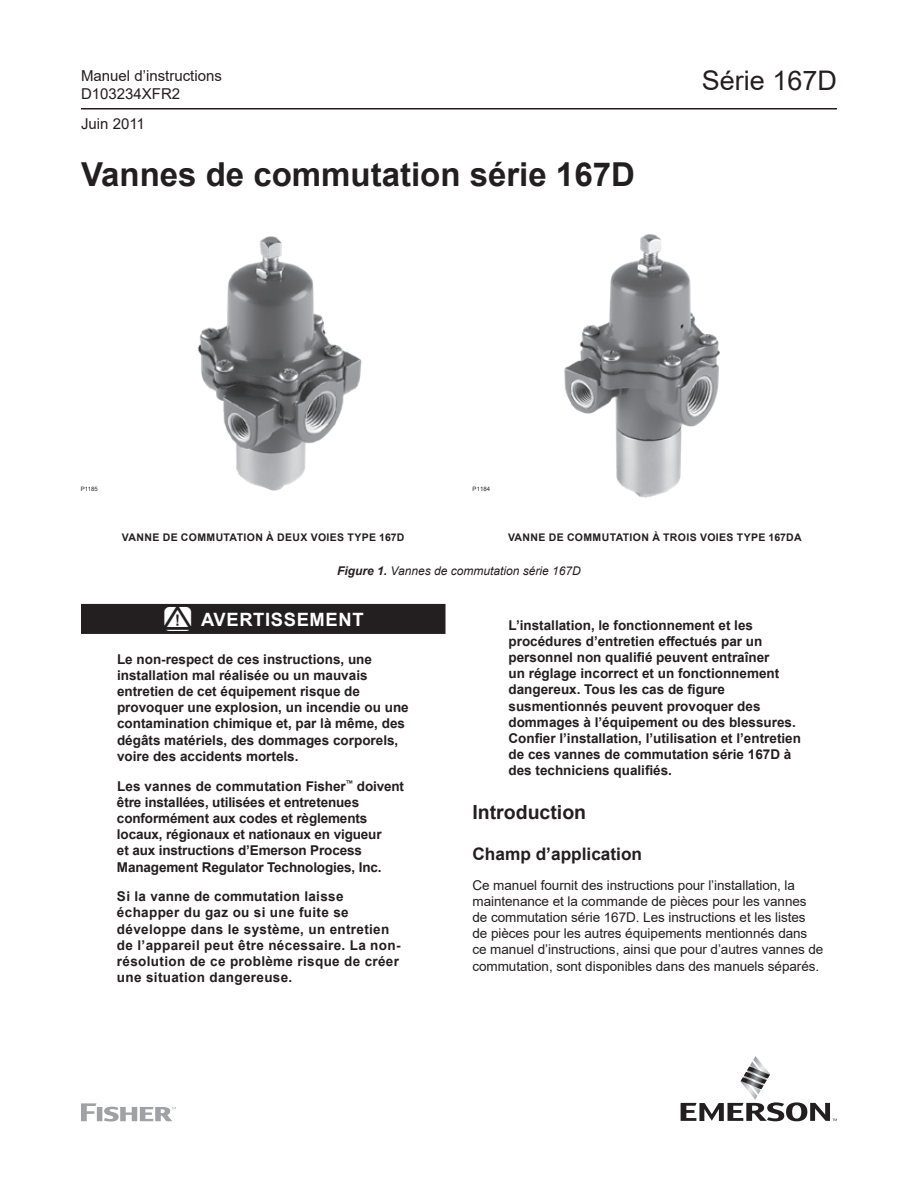
<style>
.page{position:relative;width:918px;height:1188px;background:#fff}
.page>*{position:absolute;margin:0;border:0;box-sizing:border-box;transform-origin:0 0}
.t1{font:700 33px "Arial";color:#231f20}
.t2{font:27px "Arial";color:#231f20}
.t3{font:700 19.5px "Arial";color:#231f20}
.t4{font:700 18.3px "Arial";letter-spacing:.035em;color:#fff}
.t5{font:700 17.25px "Arial";color:#231f20}
.t6{font:15px/18px "Arial";color:#231f20}
.t7{font:700 13.5px/16.2px "Arial";color:#231f20}
.t8{font:13.5px/16.2px "Arial";letter-spacing:-.005em;color:#231f20}
.t9{font:700 13.5px/16.2px "Arial";letter-spacing:.025em;color:#231f20}
.t10{font:italic 12px "Arial";color:#231f20}
.t11{font:700 10.5px "Arial";letter-spacing:.035em;color:#231f20}
.t12{font:6px "Arial";color:#231f20}
.s1{font-weight:700}
</style>
<div class="page">
<svg style="left:681px;top:1056px;width:156px;height:65px"></svg>
<svg style="left:81px;top:1103px;width:95px;height:19px"></svg>
<img style="left:198px;top:236px;width:164px;height:255px">
<div style="left:81px;top:604px;width:365px;height:30px;background:#231f20"></div>
<img style="left:564px;top:234px;width:156px;height:264px">
<hr style="left:81px;top:108px;width:756px;height:2px;background:#231f20">
<p class="t6" style="left:81px;top:67px;width:142px">Manuel d’instructions<br>D103234XFR2</p>
<h2 class="t2" style="left:702px;top:62px;width:137px">Série 167D</h2>
<p class="t6" style="left:81px;top:114px;width:65px">Juin 2011</p>
<h1 class="t1" style="left:81px;top:151px;width:555px">Vannes de commutation série 167D</h1>
<p class="t12" style="left:81px;top:485px;width:18px">P1185</p>
<p class="t12" style="left:473px;top:485px;width:19px">P1184</p>
<p class="t11" style="left:122px;top:530px;width:284px">VANNE DE COMMUTATION À DEUX VOIES TYPE 167D</p>
<p class="t11" style="left:508px;top:530px;width:295px">VANNE DE COMMUTATION À TROIS VOIES TYPE 167DA</p>
<p class="t10" style="left:337px;top:563px;width:245px"><span class="s1">Figure 1.</span> Vannes de commutation série 167D</p>
<h3 class="t4" style="left:163px;top:607px;width:203px">▲ AVERTISSEMENT</h3>
<p class="t7" style="left:117px;top:651px;width:293px">Le non-respect de ces instructions, une installation mal réalisée ou un mauvais entretien de cet équipement risque de provoquer une explosion, un incendie ou une contamination chimique et, par là même, des dégâts matériels, des dommages corporels, voire des accidents mortels.</p>
<p class="t7" style="left:117px;top:778px;width:289px">Les vannes de commutation Fisher<sup>™</sup> doivent être installées, utilisées et entretenues conformément aux codes et règlements locaux, régionaux et nationaux en vigueur<br>et aux instructions d’Emerson Process Management Regulator Technologies, Inc.</p>
<p class="t9" style="left:117px;top:889px;width:285px">Si la vanne de commutation laisse échapper du gaz ou si une fuite se développe dans le système, un entretien de l’appareil peut être nécessaire. La non&shy;résolution de ce problème risque de créer une situation dangereuse.</p>
<p class="t7" style="left:508px;top:617px;width:294px">L’installation, le fonctionnement et les procédures d’entretien effectués par un personnel non qualifié peuvent entraîner<br>un réglage incorrect et un fonctionnement dangereux. Tous les cas de figure susmentionnés peuvent provoquer des dommages à l’équipement ou des blessures.<br>Confier l’installation, l’utilisation et l’entretien de ces vannes de commutation série 167D à des techniciens qualifiés.</p>
<h3 class="t3" style="left:472px;top:798px;width:115px">Introduction</h3>
<p class="t5" style="left:472px;top:842px;width:171px">Champ d’application</p>
<p class="t8" style="left:472px;top:877px;width:353px">Ce manuel fournit des instructions pour l’installation, la maintenance et la commande de pièces pour les vannes de commutation série 167D. Les instructions et les listes de pièces pour les autres équipements mentionnés dans ce manuel d’instructions, ainsi que pour d’autres vannes de commutation, sont disponibles dans des manuels séparés.</p>
</div>
